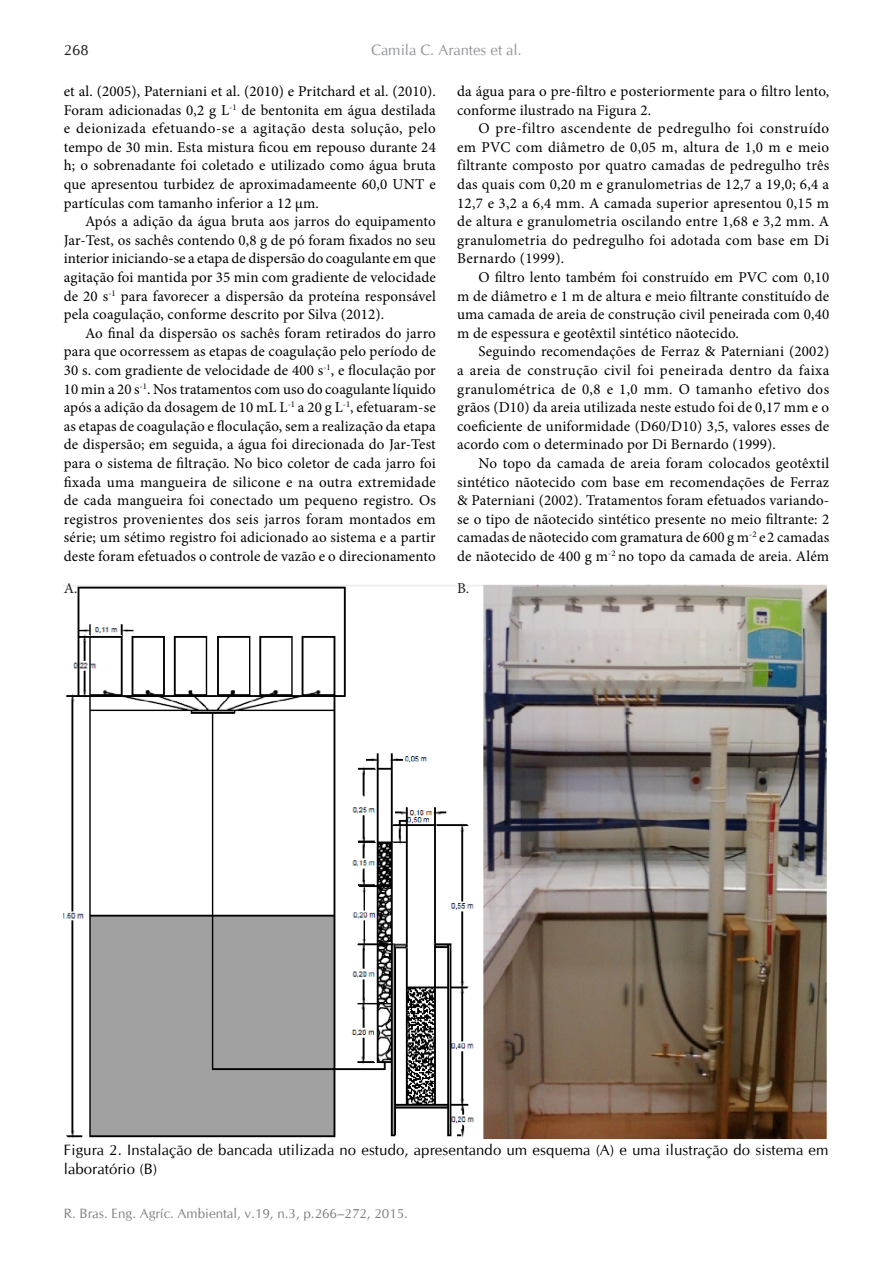
<style>
.page{position:relative;width:893px;height:1263px;background:#fff}
.page>*{position:absolute;margin:0;border:0;box-sizing:border-box;transform-origin:0 0}
.t1{font:15px/18.6px "Minion Pro";letter-spacing:.01em;color:#000;text-align:justify}
.t2{font:15px/18.6px "CG Omega";letter-spacing:.01em;color:#000}
.t3{font:15px "CG Omega";color:#939598}
.t4{font:15px "Minion Pro";color:#231f20}
.t5{font:700 15px "CG Omega";color:#231f20}
.t6{font:13.5px "CG Omega";color:#808080}
</style>
<div class="page">
<img style="left:64px;top:584px;width:763px;height:556px">
<p class="t5" style="left:64px;top:41px;width:26px">268</p>
<p class="t3" style="left:371px;top:41px;width:152px">Camila C. Arantes et al.</p>
<p class="t1" style="left:64px;top:82px;width:374px">et al. (2005), Paterniani et al. (2010) e Pritchard et al. (2010).<br>Foram adicionadas 0,2 g L<sup>-1</sup> de bentonita em água destilada e deionizada efetuando-se a agitação desta solução, pelo tempo de 30 min. Esta mistura ficou em repouso durante 24 h; o sobrenadante foi coletado e utilizado como água bruta que apresentou turbidez de aproximadameente 60,0 UNT e partículas com tamanho inferior a 12 µm.</p>
<p class="t1" style="left:64px;top:212px;width:374px;text-indent:21px">Após a adição da água bruta aos jarros do equipamento Jar-Test, os sachês contendo 0,8 g de pó foram fixados no seu interior iniciando-se a etapa de dispersão do coagulante em que agitação foi mantida por 35 min com gradiente de velocidade de 20 s<sup>-1</sup> para favorecer a dispersão da proteína responsável pela coagulação, conforme descrito por Silva (2012).</p>
<p class="t1" style="left:64px;top:324px;width:374px;text-indent:21px">Ao final da dispersão os sachês foram retirados do jarro para que ocorressem as etapas de coagulação pelo período de 30 s. com gradiente de velocidade de 400 s<sup>-1</sup>, e floculação por 10 min a 20 s<sup>-1</sup>. Nos tratamentos com uso do coagulante líquido após a adição da dosagem de 10 mL L<sup>-1</sup> a 20 g L<sup>-1</sup>, efetuaram-se as etapas de coagulação e floculação, sem a realização da etapa de dispersão; em seguida, a água foi direcionada do Jar-Test para o sistema de filtração. No bico coletor de cada jarro foi fixada uma mangueira de silicone e na outra extremidade de cada mangueira foi conectado um pequeno registro. Os registros provenientes dos seis jarros foram montados em série; um sétimo registro foi adicionado ao sistema e a partir deste foram efetuados o controle de vazão e o direcionamento</p>
<p class="t1" style="left:457px;top:82px;width:374px">da água para o pre-filtro e posteriormente para o filtro lento, conforme ilustrado na Figura 2.</p>
<p class="t1" style="left:457px;top:119px;width:374px;text-indent:21px">O pre-filtro ascendente de pedregulho foi construído em PVC com diâmetro de 0,05 m, altura de 1,0 m e meio filtrante composto por quatro camadas de pedregulho três das quais com 0,20 m e granulometrias de 12,7 a 19,0; 6,4 a 12,7 e 3,2 a 6,4 mm. A camada superior apresentou 0,15 m de altura e granulometria oscilando entre 1,68 e 3,2 mm. A granulometria do pedregulho foi adotada com base em Di Bernardo (1999).</p>
<p class="t1" style="left:457px;top:268px;width:374px;text-indent:21px">O filtro lento também foi construído em PVC com 0,10 m de diâmetro e 1 m de altura e meio filtrante constituído de uma camada de areia de construção civil peneirada com 0,40 m de espessura e geotêxtil sintético nãotecido.</p>
<p class="t1" style="left:457px;top:342px;width:374px;text-indent:21px">Seguindo recomendações de Ferraz &amp; Paterniani (2002) a areia de construção civil foi peneirada dentro da faixa granulométrica de 0,8 e 1,0 mm. O tamanho efetivo dos grãos (D10) da areia utilizada neste estudo foi de 0,17 mm e o coeficiente de uniformidade (D60/D10) 3,5, valores esses de acordo com o determinado por Di Bernardo (1999).</p>
<p class="t1" style="left:457px;top:454px;width:374px;text-indent:21px">No topo da camada de areia foram colocados geotêxtil sintético nãotecido com base em recomendações de Ferraz &amp; Paterniani (2002). Tratamentos foram efetuados variando&shy;se o tipo de nãotecido sintético presente no meio filtrante: 2 camadas de nãotecido com gramatura de 600 g m<sup>-2</sup> e2 camadas de nãotecido de 400 g m<sup>-2</sup> no topo da camada de areia. Além</p>
<p class="t4" style="left:64px;top:578px;width:15px">A.</p>
<p class="t4" style="left:457px;top:578px;width:13px">B.</p>
<p class="t2" style="left:64px;top:1141px;width:766px">Figura 2. Instalação de bancada utilizada no estudo, apresentando um esquema (A) e uma ilustração do sistema em laboratório (B)</p>
<p class="t6" style="left:64px;top:1205px;width:346px">R. Bras. Eng. Agríc. Ambiental, v.19, n.3, p.266–272, 2015.</p>
</div>
